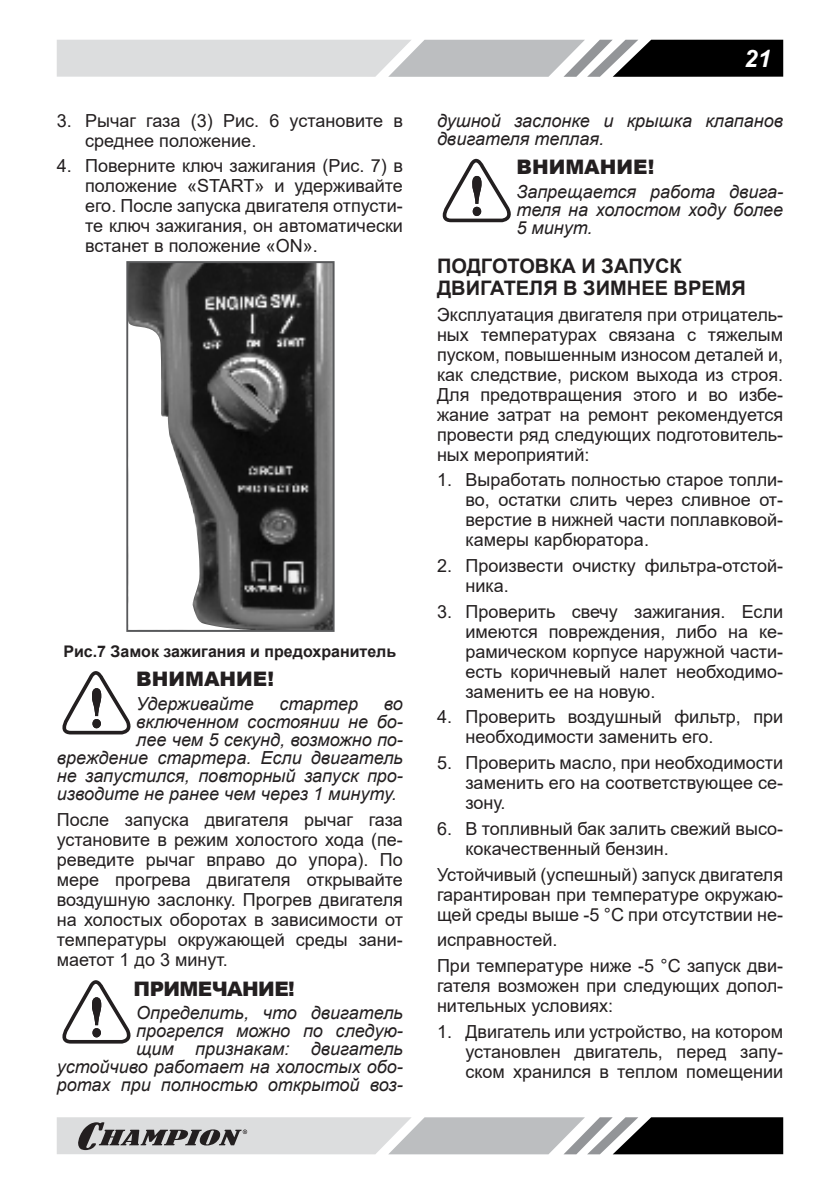
<style>
.page{position:relative;width:840px;height:1191px;background:#fff}
.page>*{position:absolute;margin:0;border:0;box-sizing:border-box;transform-origin:0 0}
.t1{font:italic 700 24px "Arial";color:#fff}
.t2{font:700 20px/22px "Arial";color:#231f20}
.t3{font:900 20px "Arial";color:#231f20}
.t4{font:900 20px "Arial";letter-spacing:-.03em;color:#231f20}
.t5{font:18px/20px "Arial";color:#231f20;text-align:justify}
.t6{font:italic 18px/18px "Arial";color:#231f20;text-align:right}
.t7{font:700 16px "Arial";color:#231f20}
</style>
<div class="page">
<svg style="left:57px;top:40px;width:725px;height:37px;background:#a7a8a9"></svg>
<svg style="left:57px;top:1117px;width:725px;height:37px;background:#9c9d9e"></svg>
<img style="left:129px;top:264px;width:202px;height:365px">
<div style="left:126px;top:261px;width:208px;height:371px;border:2px solid #58595b"></div>
<svg style="left:128px;top:321px;width:142px;height:309px"></svg>
<svg style="left:62px;top:671px;width:69px;height:63px"></svg>
<svg style="left:62px;top:980px;width:69px;height:63px"></svg>
<svg style="left:442px;top:159px;width:69px;height:63px"></svg>
<p class="t5" style="left:85px;top:110px;width:319px;text-indent:-28px">3. Рычаг газа (3) Рис. 6 установите в среднее положение.</p>
<p class="t5" style="left:85px;top:156px;width:319px;text-indent:-28px">4. Поверните ключ зажигания (Рис. 7) в положение «START» и удерживайте его. После запуска двигателя отпусти&shy;те ключ зажигания, он автоматически встанет в положение «ON».</p>
<p class="t7" style="left:63px;top:640px;width:334px">Рис.7 Замок зажигания и предохранитель</p>
<p class="t3" style="left:136px;top:665px;width:139px">ВНИМАНИЕ!</p>
<p class="t6" style="left:136px;top:695px;width:119px">Удерживайте</p>
<p class="t6" style="left:279px;top:695px;width:80px">стартер</p>
<p class="t6" style="left:384px;top:695px;width:21px">во</p>
<p class="t6" style="left:136px;top:713px;width:268px">включенном состоянии не бо-</p>
<p class="t6" style="left:136px;top:731px;width:268px">лее чем 5 секунд, возможно по-</p>
<p class="t6" style="left:57px;top:749px;width:347px">вреждение стартера. Если двигатель</p>
<p class="t6" style="left:57px;top:767px;width:347px">не запустился, повторный запуск про-</p>
<p class="t6" style="left:57px;top:785px;width:341px">изводите не ранее чем через 1 минуту.</p>
<p class="t5" style="left:57px;top:809px;width:347px">После запуска двигателя рычаг газа установите в режим холостого хода (пе&shy;реведите рычаг вправо до упора). По мере прогрева двигателя открывайте воздушную заслонку. Прогрев двигателя на холостых оборотах в зависимости от температуры окружающей среды зани&shy;маетот 1 до 3 минут.</p>
<p class="t4" style="left:133px;top:974px;width:163px">ПРИМЕЧАНИЕ!</p>
<p class="t6" style="left:57px;top:1004px;width:347px">Определить, что двигатель прогрелся можно по следую-<br>щим признакам: двигатель устойчиво работает на холостых обо&shy;ротах при полностью открытой воз-</p>
<h1 class="t1" style="left:743px;top:44px;width:28px">21</h1>
<p class="t6" style="left:437px;top:111px;width:347px;text-align:left">душной заслонке и крышка клапанов двигателя теплая.</p>
<p class="t3" style="left:516px;top:152px;width:139px">ВНИМАНИЕ!</p>
<p class="t6" style="left:516px;top:183px;width:268px;text-align:justify">Запрещается работа двига&shy;теля на холостом ходу более 5 минут.</p>
<p class="t2" style="left:437px;top:255px;width:310px">ПОДГОТОВКА И ЗАПУСК<br>ДВИГАТЕЛЯ В ЗИМНЕЕ ВРЕМЯ</p>
<p class="t5" style="left:437px;top:304px;width:347px">Эксплуатация двигателя при отрицатель&shy;ных температурах связана с тяжелым пуском, повышенным износом деталей и, как следствие, риском выхода из строя.<br>Для предотвращения этого и во избе&shy;жание затрат на ремонт рекомендуется провести ряд следующих подготовитель&shy;ных мероприятий:</p>
<p class="t5" style="left:465px;top:470px;width:319px;text-indent:-28px">1. Выработать полностью старое топли&shy;во, остатки слить через сливное от&shy;верстие в нижней части поплавковой&shy;камеры карбюратора.</p>
<p class="t5" style="left:465px;top:555px;width:319px;text-indent:-28px">2. Произвести очистку фильтра-отстой&shy;ника.</p>
<p class="t5" style="left:465px;top:601px;width:319px;text-indent:-28px">3. Проверить свечу зажигания. Если имеются повреждения, либо на ке&shy;рамическом корпусе наружной части&shy;есть коричневый налет необходимо&shy;заменить ее на новую.</p>
<p class="t5" style="left:465px;top:707px;width:319px;text-indent:-28px">4. Проверить воздушный фильтр, при необходимости заменить его.</p>
<p class="t5" style="left:465px;top:752px;width:319px;text-indent:-28px">5. Проверить масло, при необходимости заменить его на соответствующее се&shy;зону.</p>
<p class="t5" style="left:465px;top:818px;width:319px;text-indent:-28px">6. В топливный бак залить свежий высо&shy;кокачественный бензин.</p>
<p class="t5" style="left:437px;top:864px;width:347px">Устойчивый (успешный) запуск двигателя гарантирован при температуре окружаю&shy;щей среды выше -5 °С при отсутствии не-</p>
<p class="t5" style="left:437px;top:927px;width:347px;line-height:25.6px">исправностей.<br>При температуре ниже -5 °С запуск дви-</p>
<p class="t5" style="left:437px;top:975px;width:347px">гателя возможен при следующих допол&shy;нительных условиях:</p>
<p class="t5" style="left:465px;top:1021px;width:319px;text-indent:-28px">1. Двигатель или устройство, на котором установлен двигатель, перед запу&shy;ском хранился в теплом помещении</p>
</div>
